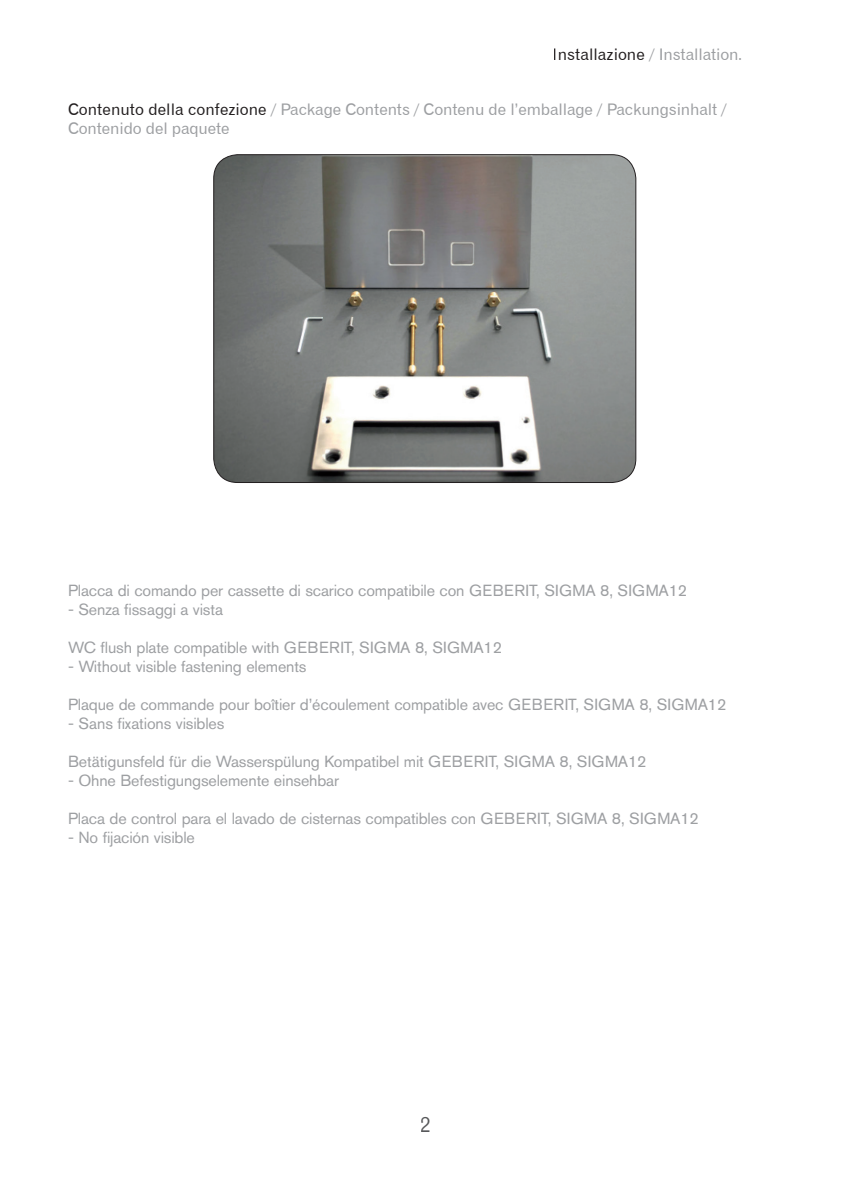
<style>
.page{position:relative;width:851px;height:1191px;background:#fff}
.page>*{position:absolute;margin:0;border:0;box-sizing:border-box;transform-origin:0 0}
.t1{font:21px "Gothic 720 BT Roman B";color:#57585a}
.t2{font:16px "Akzidenz Grotesk BQ";letter-spacing:-.01em;color:#9d9fa2}
.t3{font:16px/19px "Gothic 720 BT Roman B";letter-spacing:-.01em;color:#9d9fa2}
.s1{color:#231f20}
</style>
<div class="page">
<img style="left:214px;top:155px;width:421px;height:327px">
<p class="t3" style="left:553px;top:45px;width:191px"><span class="s1">Installazione</span> / Installation.</p>
<p class="t3" style="left:68px;top:100px;width:660px"><span class="s1">Contenuto della confezione</span> / Package Contents / Contenu de l’emballage / Packungsinhalt /<br>Contenido del paquete</p>
<p class="t2" style="left:68px;top:580px;width:620px">Placca di comando per cassette di scarico compatibile con GEBERIT, SIGMA 8, SIGMA12</p>
<p class="t2" style="left:68px;top:599px;width:157px">- Senza fissaggi a vista</p>
<p class="t2" style="left:68px;top:637px;width:435px">WC flush plate compatible with GEBERIT, SIGMA 8, SIGMA12</p>
<p class="t2" style="left:68px;top:656px;width:240px">- Without visible fastening elements</p>
<p class="t2" style="left:68px;top:694px;width:659px">Plaque de commande pour boîtier d’écoulement compatible avec GEBERIT, SIGMA 8, SIGMA12</p>
<p class="t2" style="left:68px;top:713px;width:158px">- Sans fixations visibles</p>
<p class="t2" style="left:68px;top:751px;width:580px">Betätigunsfeld für die Wasserspülung Kompatibel mit GEBERIT, SIGMA 8, SIGMA12</p>
<p class="t2" style="left:68px;top:770px;width:272px">- Ohne Befestigungselemente einsehbar</p>
<p class="t2" style="left:68px;top:808px;width:632px">Placa de control para el lavado de cisternas compatibles con GEBERIT, SIGMA 8, SIGMA12</p>
<p class="t2" style="left:68px;top:827px;width:128px">- No fijación visible</p>
<h1 class="t1" style="left:421px;top:1111px;width:12px">2</h1>
</div>
